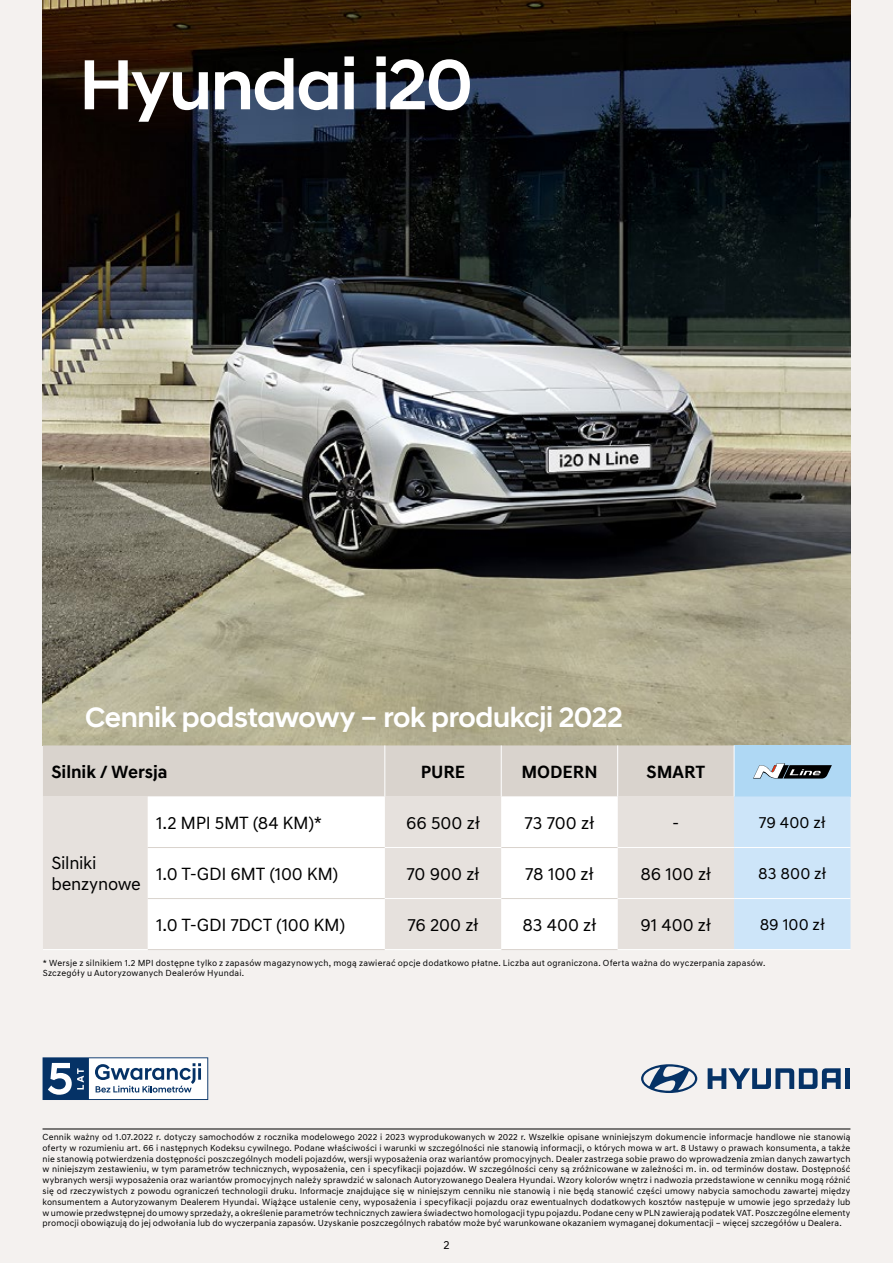
<style>
.page{position:relative;width:893px;height:1263px;background:#f4f1ef}
.page>*{position:absolute;margin:0;border:0;box-sizing:border-box;transform-origin:0 0}
.t1{font:500 72px "Hyundai Sans Head";letter-spacing:-.02em;color:#fff}
.t2{font:500 28.5px "Hyundai Sans Head";letter-spacing:-.015em;color:#fff}
.t3{font:18px/21.6px "Hyundai Sans Text";letter-spacing:-.01em;color:#000}
.t4{font:700 18px "Hyundai Sans Text";letter-spacing:-.005em;color:#000}
.t5{font:16.5px "Hyundai Sans Text";color:#000}
.t6{font:12px "Hyundai Sans Text";color:#000}
.t7{font:9px/10.8px "Hyundai Sans Text";letter-spacing:.02em;color:#000}
</style>
<div class="page">
<img style="left:43px;top:0;width:807px;height:745px">
<hr style="left:148px;top:949px;width:237px;height:1px;background:#d9d3cd">
<hr style="left:501px;top:949px;width:117px;height:1px;background:#d9d3cd">
<hr style="left:385px;top:949px;width:116px;height:1px;background:#fff">
<hr style="left:618px;top:949px;width:116px;height:1px;background:#fff">
<hr style="left:734px;top:949px;width:116px;height:1px;background:#fff">
<hr style="left:43px;top:949px;width:105px;height:1px;background:#fff">
<svg style="left:43px;top:745px;width:807px;height:204px"></svg>
<hr style="left:43px;top:1128px;width:807px;height:1px;background:#000">
<svg style="left:708px;top:1068px;width:133px;height:21px"></svg>
<div style="left:845px;top:1068px;width:5px;height:21px;background:#053266"></div>
<svg style="left:641px;top:1064px;width:56px;height:29px"></svg>
<svg style="left:43px;top:1057px;width:165px;height:43px"></svg>
<h1 class="t1" style="left:79px;top:42px;width:395px">Hyundai i20</h1>
<h2 class="t2" style="left:85px;top:700px;width:539px">Cennik podstawowy – rok produkcji 2022</h2>
<h3 class="t4" style="left:51px;top:760px;width:118px">Silnik / Wersja</h3>
<h3 class="t4" style="left:421px;top:760px;width:46px">PURE</h3>
<h3 class="t4" style="left:521px;top:760px;width:78px">MODERN</h3>
<h3 class="t4" style="left:646px;top:760px;width:60px">SMART</h3>
<h3 class="t3" style="left:156px;top:812px;width:167px">1.2 MPI 5MT (84 KM)*</h3>
<h3 class="t3" style="left:406px;top:812px;width:76px">66 500 zł</h3>
<h3 class="t3" style="left:524px;top:812px;width:72px">73 700 zł</h3>
<h3 class="t3" style="left:672px;top:812px;width:9px">-</h3>
<h3 class="t5" style="left:759px;top:812px;width:69px">79 400 zł</h3>
<h3 class="t3" style="left:156px;top:863px;width:184px">1.0 T-GDI 6MT (100 KM)</h3>
<h3 class="t3" style="left:406px;top:863px;width:75px">70 900 zł</h3>
<h3 class="t3" style="left:525px;top:863px;width:70px">78 100 zł</h3>
<h3 class="t3" style="left:640px;top:863px;width:72px">86 100 zł</h3>
<h3 class="t5" style="left:758px;top:863px;width:70px">83 800 zł</h3>
<h3 class="t3" style="left:156px;top:914px;width:190px">1.0 T-GDI 7DCT (100 KM)</h3>
<h3 class="t3" style="left:407px;top:914px;width:73px">76 200 zł</h3>
<h3 class="t3" style="left:522px;top:914px;width:76px">83 400 zł</h3>
<h3 class="t3" style="left:640px;top:914px;width:72px">91 400 zł</h3>
<h3 class="t5" style="left:760px;top:915px;width:67px">89 100 zł</h3>
<p class="t7" style="left:43px;top:957px;width:724px">* Wersje z silnikiem 1.2 MPI dostępne tylko z zapasów magazynowych, mogą zawierać opcje dodatkowo płatne. Liczba aut ograniczona. Oferta ważna do wyczerpania zapasów.<br>Szczegóły u Autoryzowanych Dealerów Hyundai.</p>
<h3 class="t3" style="left:51px;top:852px;width:91px">Silniki benzynowe</h3>
<p class="t7" style="left:43px;top:1131px;width:809px;text-align:justify">Cennik ważny od 1.07.2022 r. dotyczy samochodów z rocznika modelowego 2022 i 2023 wyprodukowanych w 2022 r. Wszelkie opisane wniniejszym dokumencie informacje handlowe nie stanowią oferty w rozumieniu art. 66 i następnych Kodeksu cywilnego. Podane właściwości i warunki w szczególności nie stanowią informacji, o których mowa w art. 8 Ustawy o prawach konsumenta, a także nie stanowią potwierdzenia dostępności poszczególnych modeli pojazdów, wersji wyposażenia oraz wariantów promocyjnych. Dealer zastrzega sobie prawo do wprowadzenia zmian danych zawartych w niniejszym zestawieniu, w tym parametrów technicznych, wyposażenia, cen i specyfikacji pojazdów. W szczególności ceny są zróżnicowane w zależności m. in. od terminów dostaw. Dostępność wybranych wersji wyposażenia oraz wariantów promocyjnych należy sprawdzić w salonach Autoryzowanego Dealera Hyundai. Wzory kolorów wnętrz i nadwozia przedstawione w cenniku mogą różnić się od rzeczywistych z powodu ograniczeń technologii druku. Informacje znajdujące się w niniejszym cenniku nie stanowią i nie będą stanowić części umowy nabycia samochodu zawartej między konsumentem a Autoryzowanym Dealerem Hyundai. Wiążące ustalenie ceny, wyposażenia i specyfikacji pojazdu oraz ewentualnych dodatkowych kosztów następuje w umowie jego sprzedaży lub w umowie przedwstępnej do umowy sprzedaży, a określenie parametrów technicznych zawiera świadectwo homologacji typu pojazdu. Podane ceny w PLN zawierają podatek VAT. Poszczególne elementy promocji obowiązują do jej odwołania lub do wyczerpania zapasów. Uzyskanie poszczególnych rabatów może być warunkowane okazaniem wymaganej dokumentacji – więcej szczegółów u Dealera.</p>
<h3 class="t6" style="left:443px;top:1237px;width:8px">2</h3>
</div>
